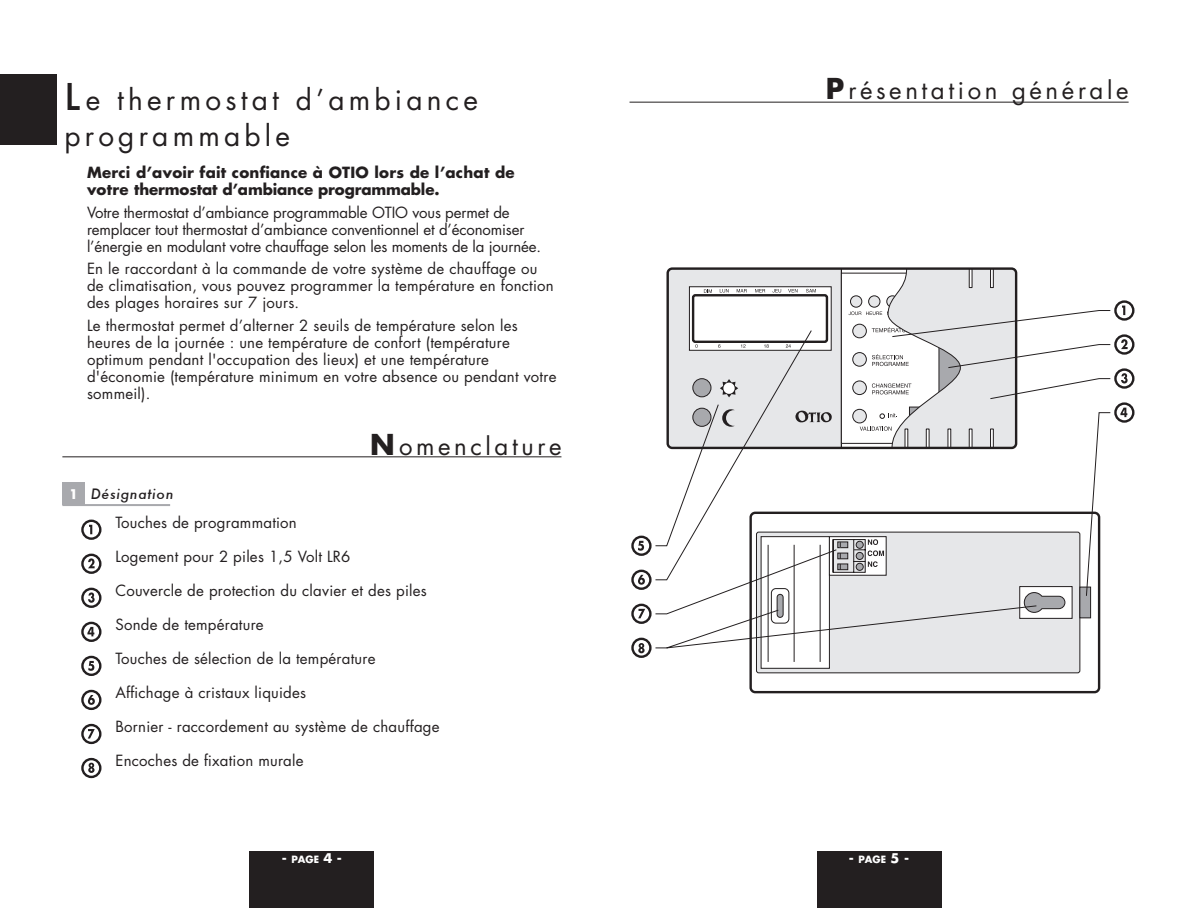
<style>
.page{position:relative;width:1191px;height:908px;background:#fff}
.page>*{position:absolute;margin:0;border:0;box-sizing:border-box;transform-origin:0 0}
.t1{font:28px/36px "Futura";letter-spacing:.15em;color:#231f20}
.t2{font:24px "Futura";letter-spacing:.15em;color:#231f20}
.t3{font:15px/17px "Futura";letter-spacing:.015em;color:#231f20}
.t4{font:15px/17px "Futura";letter-spacing:-.01em;color:#231f20}
.t5{font:700 15px/17px "Futura";letter-spacing:.015em;color:#231f20}
.t6{font:italic 500 14px "Futura";letter-spacing:.05em;color:#231f20}
.t7{font:700 9.8px "Futura";color:#fff}
.s1{font-weight:500;font-size:36px}
.s2{font-weight:700;font-style:normal;font-size:13px;color:#fff}
.s3{font-weight:700;font-size:28px}
.s4{font-size:13px}
</style>
<div class="page">
<div style="left:816px;top:850px;width:125px;height:57px;background:#231f20"></div>
<div style="left:249px;top:850px;width:125px;height:57px;background:#231f20"></div>
<div style="left:749px;top:511px;width:351px;height:182px;border:2px solid #231f20;border-radius:5px"></div>
<div style="left:756px;top:532px;width:323px;height:140px;background:#e6e7e9;border-radius:2px"></div>
<div style="left:761px;top:536px;width:68px;height:132px;background:#fff"></div>
<div style="left:1019px;top:586px;width:53px;height:32px;background:#fff"></div>
<svg style="left:767px;top:596px;width:298px;height:66px"></svg>
<div style="left:1079px;top:586px;width:11px;height:31px;background:#a8a9ad"></div>
<div style="left:1079px;top:586px;width:11px;height:32px;border:1px solid #231f20"></div>
<svg style="left:669px;top:270px;width:173px;height:59px"></svg>
<svg style="left:848px;top:270px;width:166px;height:59px"></svg>
<svg style="left:638px;top:643px;width:6px;height:10px"></svg>
<div style="left:631px;top:637px;width:20px;height:20px;border:2px solid #231f20;border-radius:50%"></div>
<svg style="left:638px;top:540px;width:6px;height:10px"></svg>
<div style="left:631px;top:535px;width:20px;height:20px;border:2px solid #231f20;border-radius:50%"></div>
<svg style="left:638px;top:574px;width:7px;height:10px"></svg>
<div style="left:631px;top:569px;width:20px;height:20px;border:2px solid #231f20;border-radius:50%"></div>
<svg style="left:638px;top:608px;width:7px;height:10px"></svg>
<div style="left:631px;top:603px;width:20px;height:20px;border:2px solid #231f20;border-radius:50%"></div>
<svg style="left:655px;top:329px;width:382px;height:319px"></svg>
<svg style="left:1120px;top:407px;width:7px;height:10px"></svg>
<div style="left:1114px;top:402px;width:20px;height:20px;border:2px solid #231f20;border-radius:50%"></div>
<svg style="left:1122px;top:305px;width:3px;height:10px"></svg>
<div style="left:1114px;top:300px;width:20px;height:20px;border:2px solid #231f20;border-radius:50%"></div>
<svg style="left:1121px;top:339px;width:6px;height:10px"></svg>
<div style="left:1114px;top:334px;width:20px;height:20px;border:2px solid #231f20;border-radius:50%"></div>
<svg style="left:1121px;top:373px;width:6px;height:10px"></svg>
<div style="left:1114px;top:368px;width:20px;height:20px;border:2px solid #231f20;border-radius:50%"></div>
<svg style="left:891px;top:310px;width:220px;height:286px"></svg>
<div style="left:666px;top:267px;width:351px;height:182px;border:2px solid #231f20;border-radius:5px"></div>
<svg style="left:87px;top:626px;width:7px;height:10px"></svg>
<div style="left:81px;top:621px;width:20px;height:20px;border:2px solid #231f20;border-radius:50%"></div>
<svg style="left:89px;top:524px;width:3px;height:10px"></svg>
<div style="left:81px;top:519px;width:20px;height:20px;border:2px solid #231f20;border-radius:50%"></div>
<svg style="left:88px;top:558px;width:7px;height:10px"></svg>
<div style="left:81px;top:553px;width:20px;height:20px;border:2px solid #231f20;border-radius:50%"></div>
<svg style="left:88px;top:592px;width:7px;height:10px"></svg>
<div style="left:81px;top:587px;width:20px;height:20px;border:2px solid #231f20;border-radius:50%"></div>
<svg style="left:88px;top:729px;width:7px;height:9px"></svg>
<div style="left:81px;top:723px;width:20px;height:20px;border:2px solid #231f20;border-radius:50%"></div>
<svg style="left:88px;top:660px;width:6px;height:10px"></svg>
<div style="left:81px;top:655px;width:20px;height:20px;border:2px solid #231f20;border-radius:50%"></div>
<svg style="left:88px;top:695px;width:7px;height:9px"></svg>
<div style="left:81px;top:689px;width:20px;height:20px;border:2px solid #231f20;border-radius:50%"></div>
<svg style="left:88px;top:762px;width:6px;height:10px"></svg>
<div style="left:81px;top:757px;width:20px;height:20px;border:2px solid #231f20;border-radius:50%"></div>
<div style="left:0;top:74px;width:57px;height:71px;background:#231f20"></div>
<hr style="left:62px;top:456px;width:499px;height:1px;background:#231f20">
<hr style="left:629px;top:102px;width:499px;height:1px;background:#231f20">
<div style="left:62px;top:482px;width:23px;height:23px;background:#a8a9ad"></div>
<hr style="left:62px;top:504px;width:108px;height:2px;background:#a8a9ad">
<h1 class="t1" style="left:64px;top:83px;width:415px"><span class="s1">L</span>e thermostat d’ambiance programmable</h1>
<p class="t5" style="left:87px;top:165px;width:429px">Merci d’avoir fait confiance à OTIO lors de l’achat de votre thermostat d’ambiance programmable.</p>
<p class="t4" style="left:87px;top:205px;width:455px">Votre thermostat d’ambiance programmable OTIO vous permet de remplacer tout thermostat d’ambiance conventionnel et d’économiser l’énergie en modulant votre chauffage selon les moments de la journée.</p>
<p class="t3" style="left:87px;top:261px;width:468px">En le raccordant à la commande de votre système de chauffage ou de climatisation, vous pouvez programmer la température en fonction des plages horaires sur 7 jours.</p>
<p class="t3" style="left:87px;top:318px;width:471px">Le thermostat permet d’alterner 2 seuils de température selon les heures de la journée : une température de confort (température optimum pendant l'occupation des lieux) et une température d'économie (température minimum en votre absence ou pendant votre sommeil).</p>
<p class="t6" style="left:69px;top:484px;width:106px"><span class="s2">1</span> Désignation</p>
<h2 class="t2" style="left:370px;top:434px;width:193px"><span class="s3">N</span>omenclature</h2>
<p class="t3" style="left:115px;top:515px;width:183px">Touches de programmation</p>
<p class="t3" style="left:115px;top:549px;width:236px">Logement pour 2 piles 1,5 Volt LR6</p>
<p class="t3" style="left:115px;top:583px;width:313px">Couvercle de protection du clavier et des piles</p>
<p class="t3" style="left:115px;top:617px;width:150px">Sonde de température</p>
<p class="t3" style="left:115px;top:651px;width:261px">Touches de sélection de la température</p>
<p class="t3" style="left:115px;top:685px;width:192px">Affichage à cristaux liquides</p>
<p class="t3" style="left:115px;top:719px;width:326px">Bornier - raccordement au système de chauffage</p>
<p class="t3" style="left:115px;top:753px;width:190px">Encoches de fixation murale</p>
<h2 class="t2" style="left:825px;top:79px;width:304px"><span class="s3">P</span>résentation générale</h2>
<p class="t7" style="left:282px;top:854px;width:62px"><span class="s4">-</span> PAGE <span class="s4">4 -</span></p>
<p class="t7" style="left:849px;top:854px;width:62px"><span class="s4">-</span> PAGE <span class="s4">5 -</span></p>
</div>
